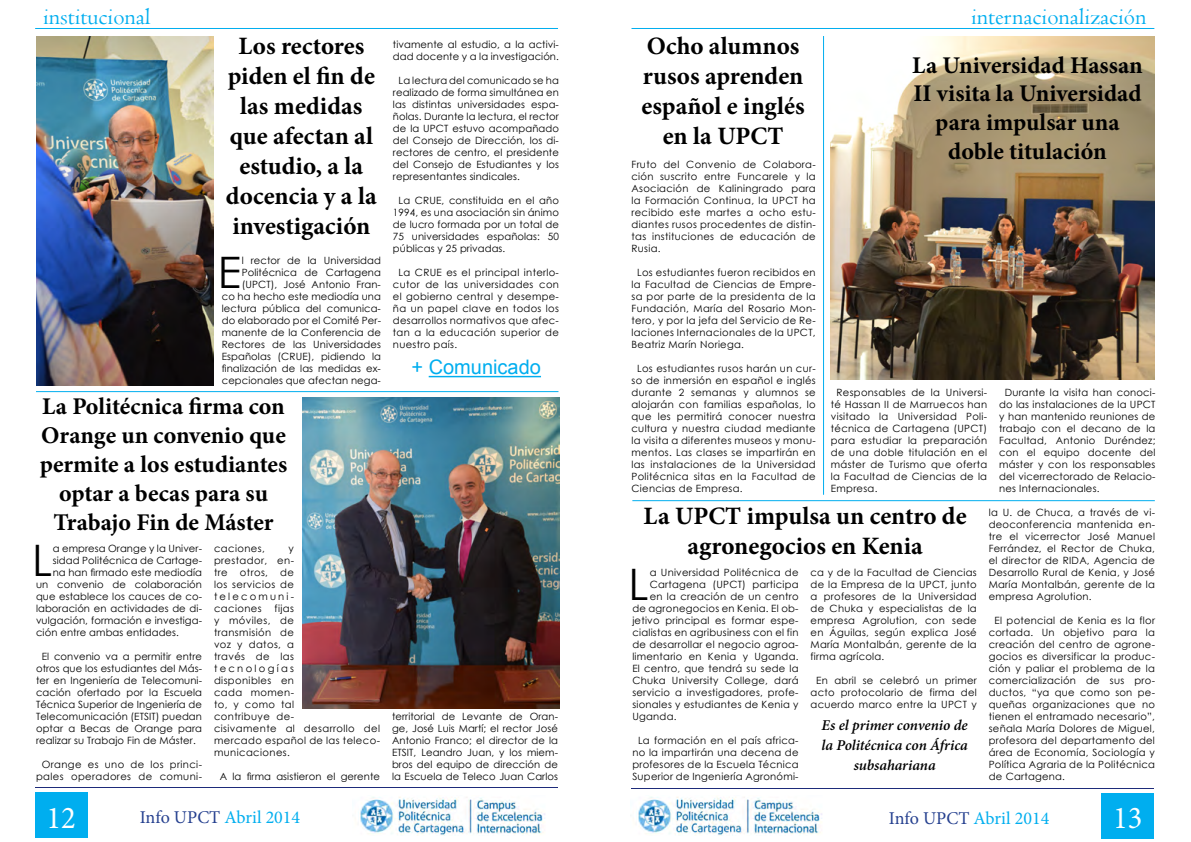
<style>
.page{position:relative;width:1191px;height:842px;background:#fff}
.page>*{position:absolute;margin:0;border:0;box-sizing:border-box;transform-origin:0 0}
.t1{font:43.4px "Century Gothic";color:#000}
.t2{font:31.8px "Minion Pro";color:#fff;scale:.96 1}
.t3{font:700 25px/30px "Minion Pro";color:#000;text-align:center}
.t4{font:700 24px/28.8px "Minion Pro";color:#000;text-align:center}
.t5{font:24px "Centaur";color:#00aeef}
.t6{font:20px "Arial";color:#00aeef}
.t7{font:18px "Minion Pro";color:#00aeef}
.t8{font:italic 600 15px/20px "Minion Pro";letter-spacing:-.005em;color:#000;text-align:center}
.t9{font:10px/12px "Century Gothic";letter-spacing:.025em;color:#000;text-align:justify}
.s1{color:#25408f}
</style>
<div class="page">
<img style="left:831px;top:36px;width:323px;height:344px">
<div style="left:35px;top:792px;width:52px;height:46px;background:#00aeef"></div>
<div style="left:1101px;top:793px;width:53px;height:45px;background:#00aeef"></div>
<hr style="left:36px;top:787px;width:522px;height:1px;background:#1d2b7a">
<hr style="left:631px;top:788px;width:523px;height:1px;background:#1d2b7a">
<hr style="left:35px;top:28px;width:523px;height:1px;background:#00aeef">
<hr style="left:631px;top:28px;width:523px;height:1px;background:#00aeef">
<img style="left:360px;top:797px;width:185px;height:39px">
<img style="left:638px;top:797px;width:184px;height:39px">
<img style="left:302px;top:397px;width:257px;height:312px">
<hr style="left:632px;top:500px;width:522px;height:1px;background:#00aeef">
<hr style="left:36px;top:391px;width:522px;height:1px;background:#00aeef">
<hr style="left:823px;top:36px;width:1px;height:459px;background:#00aeef">
<hr style="left:429px;top:376px;width:112px;height:1px;background:#00aeef">
<img style="left:36px;top:36px;width:177px;height:350px">
<h3 class="t5" style="left:43px;top:2px;width:109px">institucional</h3>
<h3 class="t5" style="left:971px;top:2px;width:177px">internacionalización</h3>
<h3 class="t3" style="left:226px;top:31px;width:152px">Los rectores piden el fin de las medidas que afectan al estudio, a la docencia y a la investigación</h3>
<p class="t9" style="left:222px;top:254px;width:161px;text-align:right">l rector de la Universidad<br>Politécnica de Cartagena (UPCT), José Antonio Fran-<br>co ha hecho este mediodía una lectura pública del comunica&shy;do elaborado por el Comité Per&shy;manente de la Conferencia de<br>Rectores de las Universidades<br>Españolas (CRUE), pidiendo la finalización de las medidas ex&shy;cepcionales que afectan nega-</p>
<h1 class="t1" style="left:218px;top:242px;width:25px">E</h1>
<h3 class="t4" style="left:40px;top:392px;width:249px">La Politécnica firma con<br>Orange un convenio que permite a los estudiantes optar a becas para su<br>Trabajo Fin de Máster</h3>
<h1 class="t1" style="left:32px;top:530px;width:22px">L</h1>
<p class="t9" style="left:53px;top:542px;width:151px">a empresa Orange y la Univer-</p>
<p class="t9" style="left:53px;top:554px;width:151px">sidad Politécnica de Cartage-</p>
<p class="t9" style="left:53px;top:566px;width:151px">na han firmado este mediodía</p>
<p class="t9" style="left:36px;top:578px;width:167px">un convenio de colaboración</p>
<p class="t9" style="left:36px;top:590px;width:167px">que establece los cauces de co-</p>
<p class="t9" style="left:36px;top:602px;width:167px">laboración en actividades de di-</p>
<p class="t9" style="left:36px;top:614px;width:167px">vulgación, formación e investiga-</p>
<p class="t9" style="left:36px;top:626px;width:144px">ción entre ambas entidades.</p>
<p class="t9" style="left:36px;top:650px;width:167px;text-indent:6px">El convenio va a permitir entre otros que los estudiantes del Más&shy;ter en Ingeniería de Telecomuni&shy;cación ofertado por la Escuela Técnica Superior de Ingeniería de Telecomunicación (ETSIT) puedan optar a Becas de Orange para realizar su Trabajo Fin de Máster.</p>
<p class="t9" style="left:36px;top:758px;width:167px;text-align:center">Orange es uno de los princi&shy;pales operadores de comuni-</p>
<p class="t9" style="left:214px;top:542px;width:52px">caciones,</p>
<p class="t9" style="left:214px;top:542px;width:81px;text-indent:75px">y prestador, en&shy;tre otros, de los servicios de telecomuni&shy;caciones</p>
<p class="t9" style="left:214px;top:602px;width:167px;text-align:left;text-indent:60px">fijas<br>y móviles, de<br>transmisión de<br>voz y datos, a<br>través de las<br>tecnologías<br>disponibles en<br>cada momen-<br>to, y como tal<br>contribuye de-<br>cisivamente al desarrollo del mercado español de las teleco&shy;municaciones.</p>
<p class="t9" style="left:220px;top:770px;width:162px">A la firma asistieron el gerente</p>
<p class="t9" style="left:393px;top:38px;width:167px">tivamente al estudio, a la activi&shy;dad docente y a la investigación.</p>
<p class="t9" style="left:393px;top:74px;width:167px;text-indent:6px">La lectura del comunicado se ha realizado de forma simultánea en las distintas universidades espa&shy;ñolas. Durante la lectura, el rector de la UPCT estuvo acompañado del Consejo de Dirección, los di&shy;rectores de centro, el presidente del Consejo de Estudiantes y los representantes sindicales.</p>
<p class="t9" style="left:393px;top:194px;width:167px;text-indent:6px">La CRUE, constituida en el año 1994, es una asociación sin ánimo de lucro formada por un total de 75 universidades españolas: 50 públicas y 25 privadas.</p>
<p class="t9" style="left:393px;top:266px;width:167px;text-indent:6px">La CRUE es el principal interlo&shy;cutor de las universidades con el gobierno central y desempe&shy;ña un papel clave en todos los desarrollos normativos que afec&shy;tan a la educación superior de nuestro país.</p>
<h3 class="t6" style="left:411px;top:354px;width:131px">+ Comunicado</h3>
<p class="t9" style="left:392px;top:710px;width:167px">territorial de Levante de Oran&shy;ge, José Luis Martí; el rector José Antonio Franco; el director de la ETSIT, Leandro Juan, y los miem&shy;bros del equipo de dirección de la Escuela de Teleco Juan Carlos</p>
<h3 class="t3" style="left:641px;top:31px;width:165px">Ocho alumnos rusos aprenden español e inglés en la UPCT</h3>
<p class="t9" style="left:631px;top:158px;width:186px">Fruto del Convenio de Colabora&shy;ción suscrito entre Funcarele y la Asociación de Kaliningrado para la Formación Continua, la UPCT ha recibido este martes a ocho estu&shy;diantes rusos procedentes de distin&shy;tas instituciones de educación de Rusia.</p>
<p class="t9" style="left:631px;top:266px;width:186px;text-indent:6px">Los estudiantes fueron recibidos en la Facultad de Ciencias de Empre&shy;sa por parte de la presidenta de la Fundación, María del Rosario Mon&shy;tero, y por la jefa del Servicio de Re&shy;laciones Internacionales de la UPCT, Beatriz Marín Noriega.</p>
<p class="t9" style="left:631px;top:362px;width:186px;text-indent:6px">Los estudiantes rusos harán un cur&shy;so de inmersión en español e inglés durante 2 semanas y alumnos se alojarán con familias españolas, lo que les permitirá conocer nuestra cultura y nuestra ciudad mediante la visita a diferentes museos y monu&shy;mentos. Las clases se impartirán en las instalaciones de la Universidad Politécnica sitas en la Facultad de Ciencias de Empresa.</p>
<h3 class="t4" style="left:912px;top:50px;width:232px">La Universidad Hassan<br>II visita la Universidad para impulsar una doble titulación</h3>
<p class="t9" style="left:831px;top:386px;width:158px;text-indent:6px">Responsables de la Universi&shy;té Hassan II de Marruecos han visitado la Universidad Poli&shy;técnica de Cartagena (UPCT) para estudiar la preparación de una doble titulación en el máster de Turismo que oferta la Facultad de Ciencias de la Empresa.</p>
<p class="t9" style="left:999px;top:386px;width:158px;text-indent:6px">Durante la visita han conoci&shy;do las instalaciones de la UPCT y han mantenido reuniones de trabajo con el decano de la Facultad, Antonio Duréndez; con el equipo docente del máster y con los responsables del vicerrectorado de Relacio&shy;nes Internacionales.</p>
<h3 class="t3" style="left:643px;top:501px;width:324px">La UPCT impulsa un centro de agronegocios en Kenia</h3>
<h1 class="t1" style="left:628px;top:554px;width:22px">L</h1>
<p class="t9" style="left:649px;top:566px;width:150px">a Universidad Politécnica de</p>
<p class="t9" style="left:649px;top:578px;width:150px">Cartagena (UPCT) participa</p>
<p class="t9" style="left:649px;top:590px;width:150px">en la creación de un centro</p>
<p class="t9" style="left:632px;top:602px;width:168px">de agronegocios en Kenia. El ob-</p>
<p class="t9" style="left:632px;top:614px;width:168px">jetivo principal es formar espe-</p>
<p class="t9" style="left:632px;top:626px;width:168px">cialistas en agribusiness con el fin</p>
<p class="t9" style="left:632px;top:638px;width:168px">de desarrollar el negocio agroa-</p>
<p class="t9" style="left:632px;top:650px;width:168px">limentario en Kenia y Uganda.</p>
<p class="t9" style="left:632px;top:662px;width:168px">El centro, que tendrá su sede la</p>
<p class="t9" style="left:632px;top:674px;width:168px">Chuka University College, dará</p>
<p class="t9" style="left:632px;top:686px;width:168px">servicio a investigadores, profe-</p>
<p class="t9" style="left:632px;top:698px;width:168px">sionales y estudiantes de Kenia y</p>
<p class="t9" style="left:632px;top:710px;width:46px">Uganda.</p>
<p class="t9" style="left:632px;top:734px;width:168px;text-align:center">La formación en el país africa&shy;no la impartirán una decena de profesores de la Escuela Técnica<br>Superior de Ingeniería Agronómi-</p>
<p class="t9" style="left:810px;top:566px;width:168px">ca y de la Facultad de Ciencias de la Empresa de la UPCT, junto a profesores de la Universidad de Chuka y especialistas de la empresa Agrolution, con sede en Águilas, según explica José María Montalbán, gerente de la firma agrícola.</p>
<p class="t9" style="left:810px;top:674px;width:168px;text-align:center">En abril se celebró un primer acto protocolario de firma del acuerdo marco entre la UPCT y</p>
<h3 class="t8" style="left:821px;top:715px;width:148px">Es el primer convenio de la Politécnica con África subsahariana</h3>
<p class="t9" style="left:988px;top:506px;width:168px">la U. de Chuca, a través de vi&shy;deoconferencia mantenida en&shy;tre el vicerrector José Manuel Ferrández, el Rector de Chuka, el director de RIDA, Agencia de Desarrollo Rural de Kenia, y José María Montalbán, gerente de la empresa Agrolution.</p>
<p class="t9" style="left:988px;top:614px;width:168px;text-indent:6px">El potencial de Kenia es la flor cortada. Un objetivo para la creación del centro de agrone&shy;gocios es diversificar la produc&shy;ción y paliar el problema de la comercialización de sus pro&shy;ductos, “ya que como son pe&shy;queñas organizaciones que no tienen el entramado necesario”, señala María Dolores de Miguel, profesora del departamento del área de Economía, Sociología y Política Agraria de la Politécnica de Cartagena.</p>
<h2 class="t2" style="left:47px;top:797px;width:32px">12</h2>
<h2 class="t2" style="left:1113px;top:797px;width:32px">13</h2>
<h3 class="t7" style="left:140px;top:805px;width:162px"><span class="s1">Info UPCT</span> Abril 2014</h3>
<h3 class="t7" style="left:889px;top:806px;width:162px"><span class="s1">Info UPCT</span> Abril 2014</h3>
</div>
